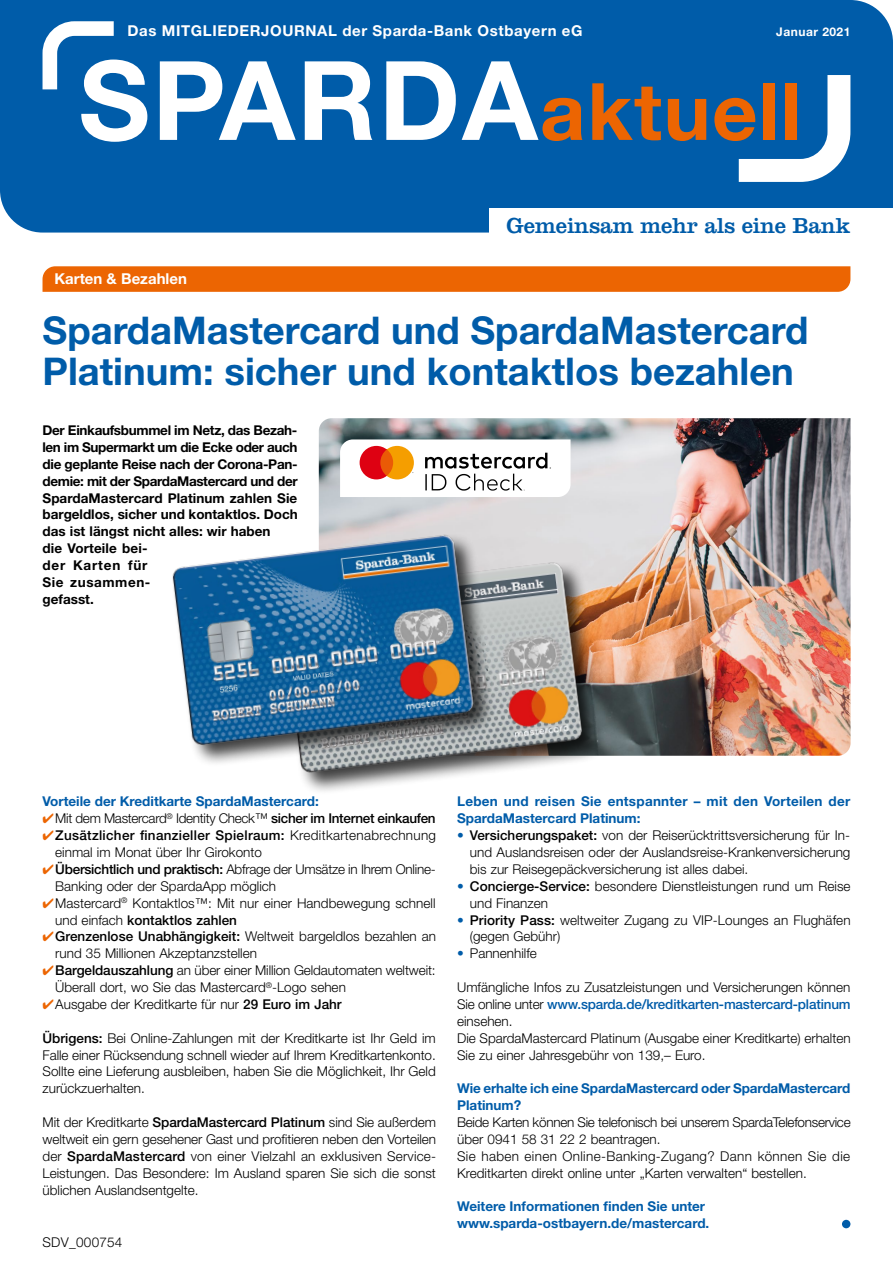
<style>
.page{position:relative;width:893px;height:1263px;background:#fff}
.page>*{position:absolute;margin:0;border:0;box-sizing:border-box;transform-origin:0 0}
.t1{font:700 79.2px "Helvetica Neue LT Std";letter-spacing:.02em;color:#ec6502}
.t2{font:700 38.25px/40.5px "Helvetica Neue LT Std";color:#005ca9}
.t3{font:22.5px "Clarendon LT Std";letter-spacing:-.01em;color:#005ca9}
.t4{font:700 15px "Helvetica Neue LT Std";letter-spacing:.04em;color:#fff}
.t5{font:700 15px "Helvetica Neue LT Std";color:#fff}
.t6{font:300 13.5px/16.8px "Helvetica Neue LT Std";color:#000}
.t7{font:700 13.5px/16.8px "Helvetica Neue LT Std";color:#000}
.t8{font:700 13.5px/16.8px "Helvetica Neue LT Std";color:#005ca9}
.t9{font:300 13.5px/16.8px "Helvetica Neue LT Std";letter-spacing:-.02em;color:#000}
.t10{font:700 13.5px/16.8px "Helvetica Neue LT Std";letter-spacing:.02em;color:#005ca9}
.t11{font:300 13.5px "Helvetica Neue LT Std";letter-spacing:-.025em;color:#000}
.t12{font:300 13.5px "Helvetica Neue LT Std";letter-spacing:.02em;color:#000}
.t13{font:700 12px "Helvetica Neue LT Std";letter-spacing:.04em;color:#fff}
.s1{font-size:109.95px;color:#fff}
.s2{color:#ec6502}
.s3{font-weight:500}
.s4{color:#005ca9}
.s5{font-weight:500;color:#005ca9}
</style>
<div class="page">
<svg style="left:43px;top:266px;width:807px;height:26px;background:#ec6807"></svg>
<div style="left:842px;top:1220px;width:8px;height:8px;background:#005ca9;border-radius:50%"></div>
<img style="left:319px;top:418px;width:532px;height:338px">
<svg style="left:340px;top:439px;width:231px;height:58px"></svg>
<div style="left:279px;top:560px;width:325px;height:235px;background:#000;opacity:.75"></div>
<img style="left:279px;top:553px;width:315px;height:231px">
<div style="left:171px;top:533px;width:325px;height:235px;background:#000;opacity:.75"></div>
<img style="left:171px;top:526px;width:314px;height:231px">
<div style="left:808px;top:0;width:85px;height:85px;background:#005ca9;border-radius:50%"></div>
<div style="left:739px;top:43px;width:154px;height:187px;background:#005ca9"></div>
<div style="left:0;top:0;width:844px;height:233px;background:#005ca9"></div>
<div style="left:489px;top:208px;width:404px;height:34px;background:#fff"></div>
<svg style="left:43px;top:21px;width:71px;height:68px"></svg>
<svg style="left:739px;top:75px;width:111px;height:107px"></svg>
<p class="t4" style="left:128px;top:21px;width:456px">Das MITGLIEDERJOURNAL der Sparda-Bank Ostbayern eG</p>
<p class="t13" style="left:776px;top:24px;width:76px">Januar 2021</p>
<h1 class="t1" style="left:79px;top:63px;width:724px"><span class="s1">SPARDA</span>aktuell</h1>
<h3 class="t3" style="left:507px;top:212px;width:345px">Gemeinsam mehr als eine Bank</h3>
<p class="t5" style="left:54px;top:270px;width:134px">Karten &amp; Bezahlen</p>
<h2 class="t2" style="left:43px;top:309px;width:767px">SpardaMastercard und SpardaMastercard<br>Platinum: sicher und kontaktlos bezahlen</h2>
<p class="t7" style="left:43px;top:422px;width:257px">Der Einkaufsbummel im Netz, das Bezah&shy;len im Supermarkt um die Ecke oder auch die geplante Reise nach der Corona-Pan&shy;demie: mit der SpardaMastercard und der<br>SpardaMastercard Platinum zahlen Sie bargeldlos, sicher und kontaktlos. Doch das ist längst nicht alles: wir haben<br>die Vorteile bei-<br>der Karten für<br>Sie zusammen-<br>gefasst.</p>
<p class="t8" style="left:43px;top:793px;width:278px">Vorteile der Kreditkarte SpardaMastercard:</p>
<p class="t11" style="left:43px;top:810px;width:395px"><span class="s2">✔</span>Mit dem Mastercard<sup>®</sup> Identity Check™ <span class="s3">sicher im Internet einkaufen</span></p>
<p class="t6" style="left:55px;top:827px;width:382px;text-indent:-13px"><span class="s2">✔</span><span class="s3">Zusätzlicher finanzieller Spielraum:</span> Kreditkartenabrechnung einmal im Monat über Ihr Girokonto</p>
<p class="t9" style="left:55px;top:860px;width:382px;text-indent:-13px"><span class="s2">✔</span><span class="s3">Übersichtlich und praktisch:</span> Abfrage der Umsätze in Ihrem Online-<br>Banking oder der SpardaApp möglich</p>
<p class="t6" style="left:55px;top:894px;width:382px;text-indent:-13px"><span class="s2">✔</span>Mastercard<sup>®</sup> Kontaktlos™: Mit nur einer Handbewegung schnell und einfach <span class="s3">kontaktlos zahlen</span></p>
<p class="t6" style="left:55px;top:928px;width:382px;text-indent:-13px"><span class="s2">✔</span><span class="s3">Grenzenlose Unabhängigkeit:</span> Weltweit bargeldlos bezahlen an rund 35 Millionen Akzeptanzstellen</p>
<p class="t6" style="left:55px;top:962px;width:382px;text-indent:-13px"><span class="s2">✔</span><span class="s3">Bargeldauszahlung</span> an über einer Million Geldautomaten weltweit:<br>Überall dort, wo Sie das Mastercard<sup>®</sup>-Logo sehen</p>
<p class="t6" style="left:43px;top:995px;width:301px"><span class="s2">✔</span>Ausgabe der Kreditkarte für nur <span class="s3">29 Euro im Jahr</span></p>
<p class="t6" style="left:43px;top:1029px;width:395px;text-align:justify"><span class="s3">Übrigens:</span> Bei Online-Zahlungen mit der Kreditkarte ist Ihr Geld im Falle einer Rücksendung schnell wieder auf Ihrem Kreditkartenkonto.<br>Sollte eine Lieferung ausbleiben, haben Sie die Möglichkeit, Ihr Geld zurückzuerhalten.</p>
<p class="t6" style="left:43px;top:1113px;width:395px;text-align:justify">Mit der Kreditkarte <span class="s3">SpardaMastercard Platinum</span> sind Sie außerdem weltweit ein gern gesehener Gast und profitieren neben den Vorteilen der <span class="s3">SpardaMastercard</span> von einer Vielzahl an exklusiven Service-Leistungen. Das Besondere: Im Ausland sparen Sie sich die sonst üblichen Auslandsentgelte.</p>
<p class="t12" style="left:43px;top:1234px;width:81px">SDV_000754</p>
<p class="t10" style="left:457px;top:793px;width:395px">Leben und reisen Sie entspannter – mit den Vorteilen der<br>SpardaMastercard Platinum:</p>
<p class="t6" style="left:470px;top:827px;width:382px;text-align:justify;text-indent:-13px"><span class="s4">•</span> <span class="s3">Versicherungspaket:</span> von der Reiserücktrittsversicherung für In&shy;und Auslandsreisen oder der Auslandsreise-Krankenversicherung bis zur Reisegepäckversicherung ist alles dabei.</p>
<p class="t6" style="left:470px;top:877px;width:382px;text-indent:-13px"><span class="s4">•</span> <span class="s3">Concierge-Service:</span> besondere Dienstleistungen rund um Reise und Finanzen</p>
<p class="t6" style="left:470px;top:911px;width:382px;text-indent:-13px"><span class="s4">•</span> <span class="s3">Priority Pass:</span> weltweiter Zugang zu VIP-Lounges an Flughäfen (gegen Gebühr)</p>
<p class="t6" style="left:457px;top:945px;width:81px"><span class="s4">•</span> Pannenhilfe</p>
<p class="t6" style="left:457px;top:978px;width:395px">Umfängliche Infos zu Zusatzleistungen und Versicherungen können Sie online unter <span class="s5">www.sparda.de/kreditkarten-mastercard-platinum </span>einsehen.<br>Die SpardaMastercard Platinum (Ausgabe einer Kreditkarte) erhalten Sie zu einer Jahresgebühr von 139,– Euro.</p>
<p class="t8" style="left:457px;top:1080px;width:395px">Wie erhalte ich eine SpardaMastercard oder SpardaMastercard<br>Platinum?</p>
<p class="t6" style="left:457px;top:1113px;width:395px">Beide Karten können Sie telefonisch bei unserem SpardaTelefonservice über 0941 58 31 22 2 beantragen.<br>Sie haben einen Online-Banking-Zugang? Dann können Sie die Kreditkarten direkt online unter „Karten verwalten“ bestellen.</p>
<p class="t8" style="left:457px;top:1198px;width:254px">Weitere Informationen finden Sie unter www.sparda-ostbayern.de/mastercard.</p>
</div>
